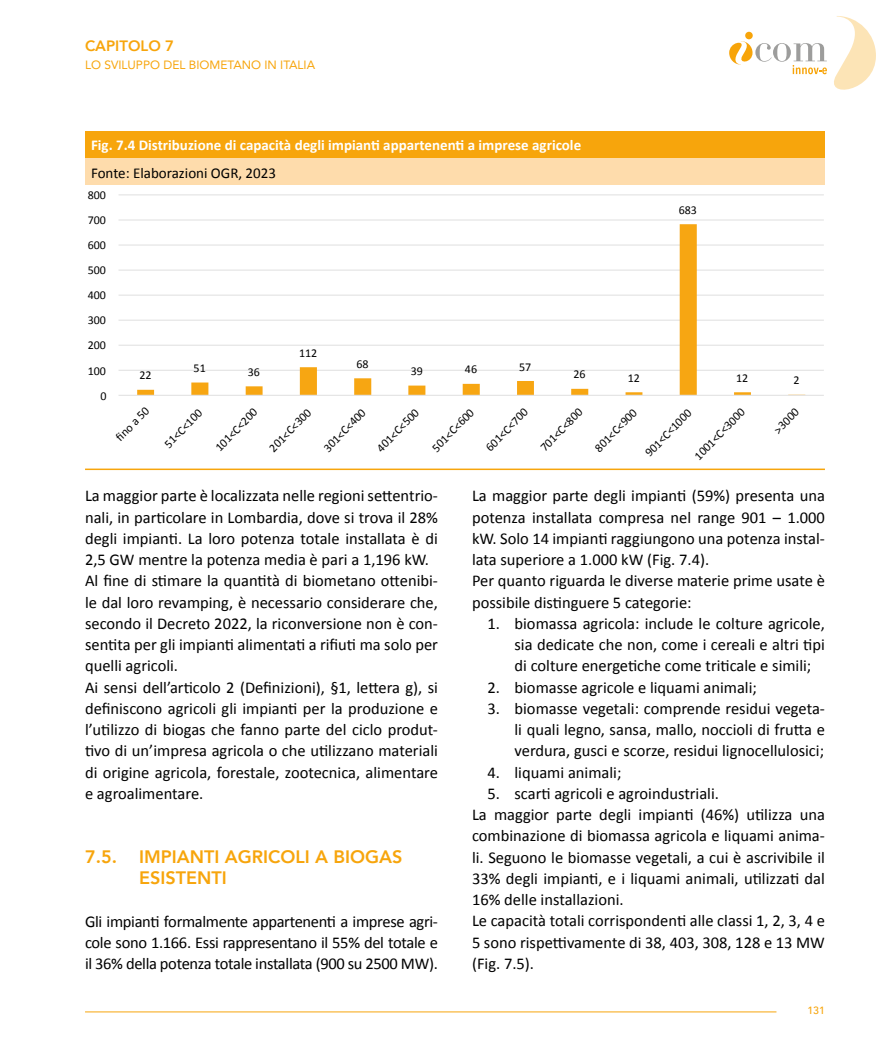
<style>
.page{position:relative;width:893px;height:1063px;background:#fff}
.page>*{position:absolute;margin:0;border:0;box-sizing:border-box;transform-origin:0 0}
.t1{font:800 18px/21.3px "Avenir";color:#f7a50c}
.t2{font:16.5px/21.3px "Calibri";color:#000}
.t3{font:700 15px "Calibri";color:#fff}
.t4{font:15px "Calibri";color:#000}
.t5{font:800 15px "Avenir";color:#f7a50c}
.t6{font:12px "Calibri";color:#000}
.t7{font:12px "Avenir";color:#f7a50c}
.t8{font:500 10.5px "Avenir";color:#f7a50c}
</style>
<div class="page">
<hr style="left:85px;top:1012px;width:691px;height:1px;background:#f7a50c">
<svg style="left:729px;top:16px;width:147px;height:74px"></svg>
<div style="left:745px;top:32px;width:8px;height:7px;background:#f7a409;border-radius:50%"></div>
<div style="left:85px;top:131px;width:740px;height:27px;background:#f7a50c"></div>
<div style="left:85px;top:158px;width:740px;height:27px;background:#fedcac"></div>
<hr style="left:85px;top:469px;width:740px;height:1px;background:#f7a50c">
<hr style="left:119px;top:370px;width:705px;height:1px;background:#e3e3e3">
<hr style="left:119px;top:345px;width:705px;height:1px;background:#e3e3e3">
<hr style="left:119px;top:320px;width:705px;height:1px;background:#e3e3e3">
<hr style="left:119px;top:295px;width:705px;height:1px;background:#e3e3e3">
<hr style="left:119px;top:270px;width:705px;height:1px;background:#e3e3e3">
<hr style="left:119px;top:244px;width:705px;height:2px;background:#e3e3e3">
<hr style="left:119px;top:219px;width:705px;height:2px;background:#e3e3e3">
<hr style="left:119px;top:194px;width:705px;height:1px;background:#e3e3e3">
<svg style="left:137px;top:224px;width:668px;height:171px"></svg>
<hr style="left:119px;top:395px;width:705px;height:1px;background:#e3e3e3">
<p class="t5" style="left:85px;top:34px;width:91px">CAPITOLO 7</p>
<p class="t7" style="left:85px;top:56px;width:232px">LO SVILUPPO DEL BIOMETANO IN ITALIA</p>
<p class="t3" style="left:91px;top:135px;width:492px">Fig. 7.4 Distribuzione di capacità degli impianti appartenenti a imprese agricole</p>
<p class="t4" style="left:91px;top:162px;width:186px">Fonte: Elaborazioni OGR, 2023</p>
<p class="t6" style="left:88px;top:187px;width:20px">800</p>
<p class="t6" style="left:88px;top:212px;width:20px">700</p>
<p class="t6" style="left:88px;top:237px;width:20px">600</p>
<p class="t6" style="left:88px;top:262px;width:20px">500</p>
<p class="t6" style="left:88px;top:287px;width:20px">400</p>
<p class="t6" style="left:88px;top:312px;width:20px">300</p>
<p class="t6" style="left:88px;top:337px;width:20px">200</p>
<p class="t6" style="left:88px;top:362px;width:20px">100</p>
<p class="t6" style="left:100px;top:387px;width:8px">0</p>
<p class="t6" style="left:679px;top:202px;width:20px">683</p>
<p class="t6" style="left:139px;top:367px;width:14px">22</p>
<p class="t6" style="left:194px;top:360px;width:14px">51</p>
<p class="t6" style="left:248px;top:364px;width:14px">36</p>
<p class="t6" style="left:299px;top:345px;width:20px">112</p>
<p class="t6" style="left:356px;top:356px;width:14px">68</p>
<p class="t6" style="left:411px;top:363px;width:14px">39</p>
<p class="t6" style="left:465px;top:361px;width:14px">46</p>
<p class="t6" style="left:519px;top:358px;width:14px">57</p>
<p class="t6" style="left:573px;top:366px;width:14px">26</p>
<p class="t6" style="left:628px;top:370px;width:14px">12</p>
<p class="t6" style="left:736px;top:370px;width:14px">12</p>
<p class="t6" style="left:794px;top:372px;width:8px">2</p>
<p class="t6" style="left:112px;top:433px;width:44px;rotate:-46deg">fino a 50</p>
<p class="t6" style="left:160px;top:440px;width:50px;rotate:-46deg">51&lt;C&lt;100</p>
<p class="t6" style="left:211px;top:444px;width:56px;rotate:-46deg">101&lt;C&lt;200</p>
<p class="t6" style="left:265px;top:444px;width:56px;rotate:-46deg">201&lt;C&lt;300</p>
<p class="t6" style="left:320px;top:444px;width:56px;rotate:-46deg">301&lt;C&lt;400</p>
<p class="t6" style="left:373px;top:444px;width:56px;rotate:-46deg">401&lt;C&lt;500</p>
<p class="t6" style="left:428px;top:444px;width:56px;rotate:-46deg">501&lt;C&lt;600</p>
<p class="t6" style="left:482px;top:444px;width:56px;rotate:-46deg">601&lt;C&lt;700</p>
<p class="t6" style="left:536px;top:444px;width:56px;rotate:-46deg">701&lt;C&lt;800</p>
<p class="t6" style="left:591px;top:444px;width:56px;rotate:-46deg">801&lt;C&lt;900</p>
<p class="t6" style="left:641px;top:449px;width:62px;rotate:-46deg">901&lt;C&lt;1000</p>
<p class="t6" style="left:690px;top:452px;width:69px;rotate:-46deg">1001&lt;C&lt;3000</p>
<p class="t6" style="left:770px;top:426px;width:32px;rotate:-46deg">&gt;3000</p>
<p class="t2" style="left:85px;top:485px;width:354px">La maggior parte è localizzata nelle regioni settentrio&shy;nali, in particolare in Lombardia, dove si trova il 28% degli impianti. La loro potenza totale installata è di 2,5 GW mentre la potenza media è pari a 1,196 kW.<br>Al fine di stimare la quantità di biometano ottenibi&shy;le dal loro revamping, è necessario considerare che, secondo il Decreto 2022, la riconversione non è con&shy;sentita per gli impianti alimentati a rifiuti ma solo per quelli agricoli.<br>Ai sensi dell’articolo 2 (Definizioni), §1, lettera g), si definiscono agricoli gli impianti per la produzione e l’utilizzo di biogas che fanno parte del ciclo produt&shy;tivo di un’impresa agricola o che utilizzano materiali di origine agricola, forestale, zootecnica, alimentare e agroalimentare.</p>
<p class="t1" style="left:139px;top:846px;width:265px;text-indent:-54px">7.5. IMPIANTI AGRICOLI A BIOGAS<br>ESISTENTI</p>
<p class="t2" style="left:85px;top:910px;width:354px;text-align:justify">Gli impianti formalmente appartenenti a imprese agri&shy;cole sono 1.166. Essi rappresentano il 55% del totale e il 36% della potenza totale installata (900 su 2500 MW).</p>
<p class="t2" style="left:472px;top:485px;width:354px">La maggior parte degli impianti (59%) presenta una potenza installata compresa nel range 901 – 1.000 kW. Solo 14 impianti raggiungono una potenza instal&shy;lata superiore a 1.000 kW (Fig. 7.4).<br>Per quanto riguarda le diverse materie prime usate è possibile distinguere 5 categorie:</p>
<p class="t2" style="left:514px;top:612px;width:312px;text-align:justify;text-indent:-27px">1. biomassa agricola: include le colture agricole, sia dedicate che non, come i cereali e altri tipi di colture energetiche come triticale e simili;</p>
<p class="t2" style="left:487px;top:676px;width:271px">2. biomasse agricole e liquami animali;</p>
<p class="t2" style="left:514px;top:697px;width:312px;text-align:justify;text-indent:-27px">3. biomasse vegetali: comprende residui vegeta&shy;li quali legno, sansa, mallo, noccioli di frutta e verdura, gusci e scorze, residui lignocellulosici;</p>
<p class="t2" style="left:487px;top:761px;width:135px">4. liquami animali;</p>
<p class="t2" style="left:472px;top:782px;width:354px;text-indent:16px">5. scarti agricoli e agroindustriali.<br>La maggior parte degli impianti (46%) utilizza una combinazione di biomassa agricola e liquami anima&shy;li. Seguono le biomasse vegetali, a cui è ascrivibile il 33% degli impianti, e i liquami animali, utilizzati dal 16% delle installazioni.<br>Le capacità totali corrispondenti alle classi 1, 2, 3, 4 e 5 sono rispettivamente di 38, 403, 308, 128 e 13 MW (Fig. 7.5).</p>
<p class="t8" style="left:807px;top:1001px;width:19px">131</p>
</div>
